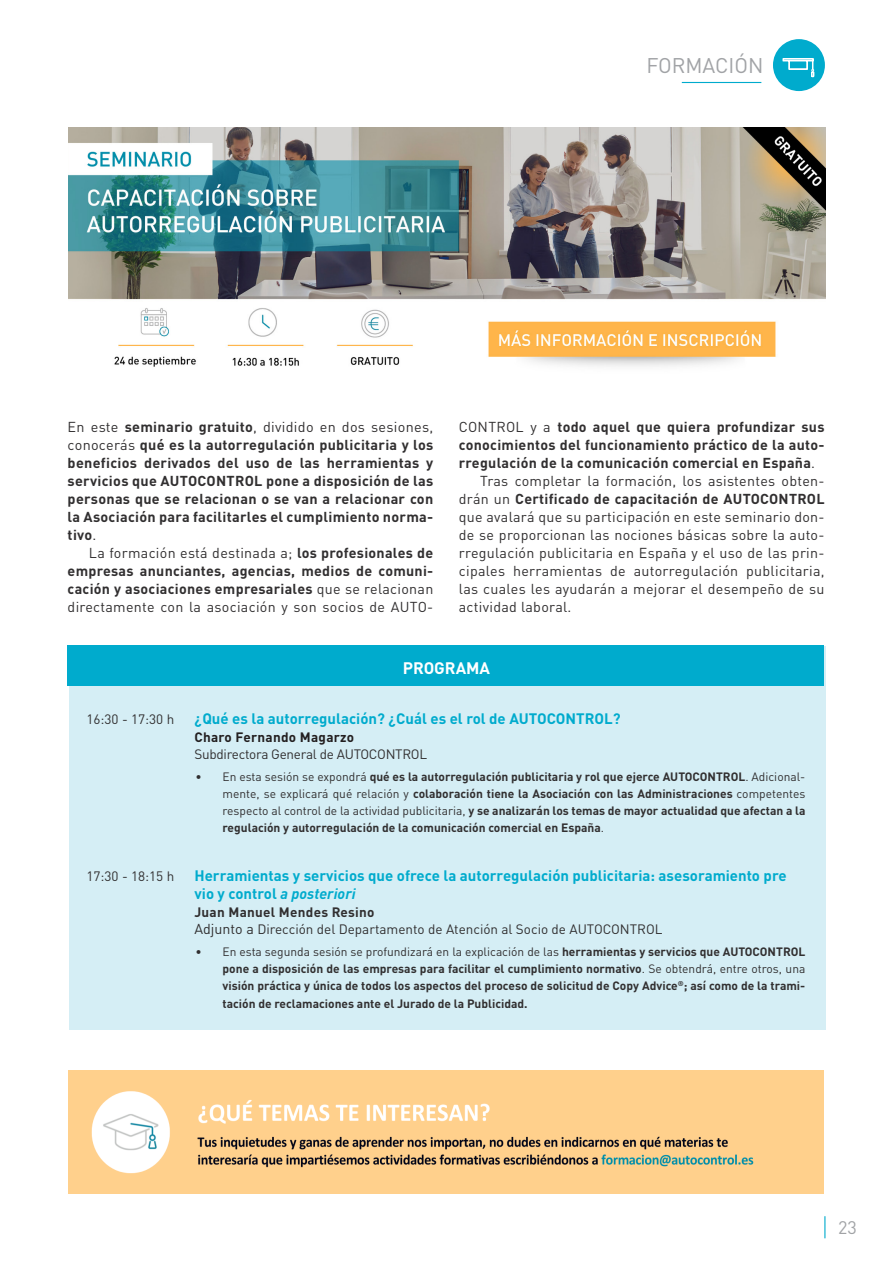
<style>
.page{position:relative;width:893px;height:1263px;background:#fff}
.page>*{position:absolute;margin:0;border:0;box-sizing:border-box;transform-origin:0 0}
.t1{font:21px "DIN Pro";color:#a1a3a6}
.t2{font:18px "DIN Pro";color:#a1a3a6}
.t3{font:700 16.5px "DIN Pro";color:#fff}
.t4{font:700 15px/18px "DIN Pro";color:#00abcd}
.TextoGeneral{font:700 14.25px/18px "DIN Pro";letter-spacing:.02em;color:#312f30;text-align:justify}
.TextoGeneral-2{font:14.25px/18px "DIN Pro";letter-spacing:.02em;color:#312f30;text-align:justify}
.ResolucionesTexto{font:13.5px "DIN Pro";color:#312f30}
.ResolucionesTexto-2{font:13.5px "DIN Pro";letter-spacing:-.02em;color:#312f30}
.t5{font:700 13.5px "DIN Pro";letter-spacing:.02em;color:#312f30}
.t6{font:700 13.5px "DIN Pro";letter-spacing:.02em;color:#231f20}
.t7{font:700 12px/17.2px "DIN Pro";color:#312f30;text-align:justify}
.s1{font-weight:400}
.s2{font-weight:700}
.s3{font-style:italic}
.s4{font-size:14.25px}
</style>
<div class="page">
<hr style="left:682px;top:82px;width:79px;height:1px;background:#00abcd">
<div style="left:773px;top:39px;width:52px;height:52px;background:#00abcd;border-radius:50%"></div>
<svg style="left:824px;top:1216px;width:1px;height:22px"></svg>
<svg style="left:782px;top:58px;width:32px;height:19px"></svg>
<img style="left:68px;top:128px;width:757px;height:239px">
<div style="left:69px;top:646px;width:756px;height:383px;background:#d5eef5"></div>
<div style="left:67px;top:646px;width:757px;height:40px;background:#00abcd"></div>
<img style="left:68px;top:1070px;width:756px;height:123px">
<h1 class="t1" style="left:646px;top:48px;width:119px">FORMACIÓN</h1>
<p class="TextoGeneral" style="left:68px;top:416px;width:367px"><span class="s1">En este</span> seminario gratuito<span class="s1">, dividido en dos sesiones, conocerás</span> qué es la autorregulación publicitaria y los beneficios derivados del uso de las herramientas y servicios que AUTOCONTROL pone a disposición de las personas que se relacionan o se van a relacionar con la Asociación para facilitarles el cumplimiento norma&shy;tivo<span class="s1">.</span></p>
<p class="TextoGeneral" style="left:68px;top:542px;width:367px;text-indent:21px"><span class="s1">La formación está destinada a;</span> los profesionales de empresas anunciantes, agencias, medios de comuni&shy;cación y asociaciones empresariales <span class="s1">que se relacionan directamente con la asociación y son socios de AUTO-</span></p>
<p class="TextoGeneral" style="left:459px;top:416px;width:367px"><span class="s1">CONTROL y a</span> todo aquel que quiera profundizar sus conocimientos del funcionamiento práctico de la auto&shy;rregulación de la comunicación comercial en España<span class="s1">.</span></p>
<p class="TextoGeneral-2" style="left:459px;top:470px;width:367px;text-indent:21px">Tras completar la formación, los asistentes obten&shy;drán un <span class="s2">Certificado de capacitación de AUTOCONTROL </span>que avalará que su participación en este seminario don&shy;de se proporcionan las nociones básicas sobre la auto&shy;rregulación publicitaria en España y el uso de las prin&shy;cipales herramientas de autorregulación publicitaria, las cuales les ayudarán a mejorar el desempeño de su actividad laboral.</p>
<p class="t3" style="left:403px;top:654px;width:89px">PROGRAMA</p>
<p class="ResolucionesTexto" style="left:86px;top:708px;width:89px">16:30 - 17:30 h</p>
<p class="t4" style="left:194px;top:708px;width:428px">¿Qué es la autorregulación? ¿Cuál es el rol de AUTOCONTROL?</p>
<p class="t6" style="left:194px;top:726px;width:161px">Charo Fernando Magarzo</p>
<p class="ResolucionesTexto-2" style="left:194px;top:743px;width:234px">Subdirectora General de AUTOCONTROL</p>
<p class="t7" style="left:223px;top:766px;width:584px;text-indent:-27px"><span class="s1">• En esta sesión se expondrá</span> qué es la autorregulación publicitaria y rol que ejerce AUTOCONTROL<span class="s1">. Adicional&shy;mente, se explicará qué relación y</span> colaboración tiene la Asociación con las Administraciones <span class="s1">competentes respecto al control de la actividad publicitaria,</span> y se analizarán los temas de mayor actualidad que afectan a la regulación y autorregulación de la comunicación comercial en España<span class="s1">.</span></p>
<p class="ResolucionesTexto" style="left:86px;top:865px;width:89px">17:30 - 18:15 h</p>
<p class="t4" style="left:194px;top:865px;width:594px">Herramientas y servicios que ofrece la autorregulación publicitaria: asesoramiento pre vio y control <span class="s3">a posteriori</span></p>
<p class="t5" style="left:194px;top:901px;width:182px">Juan Manuel Mendes Resino</p>
<p class="ResolucionesTexto" style="left:194px;top:919px;width:470px"><span class="s4">Adjunto a</span> Dirección del Departamento de Atención al Socio de AUTOCONTROL</p>
<p class="t7" style="left:223px;top:941px;width:584px;text-indent:-27px"><span class="s1">• En esta segunda sesión se profundizará en la explicación de las</span> herramientas y servicios que AUTOCONTROL pone a disposición de las empresas para facilitar el cumplimiento normativo<span class="s1">. Se obtendrá, entre otros, una </span>visión práctica y única de todos los aspectos del proceso de solicitud de Copy Advice<sup>®</sup>; así como de la trami&shy;tación de reclamaciones ante el Jurado de la Publicidad.</p>
<h2 class="t2" style="left:838px;top:1213px;width:20px">23</h2>
</div>
